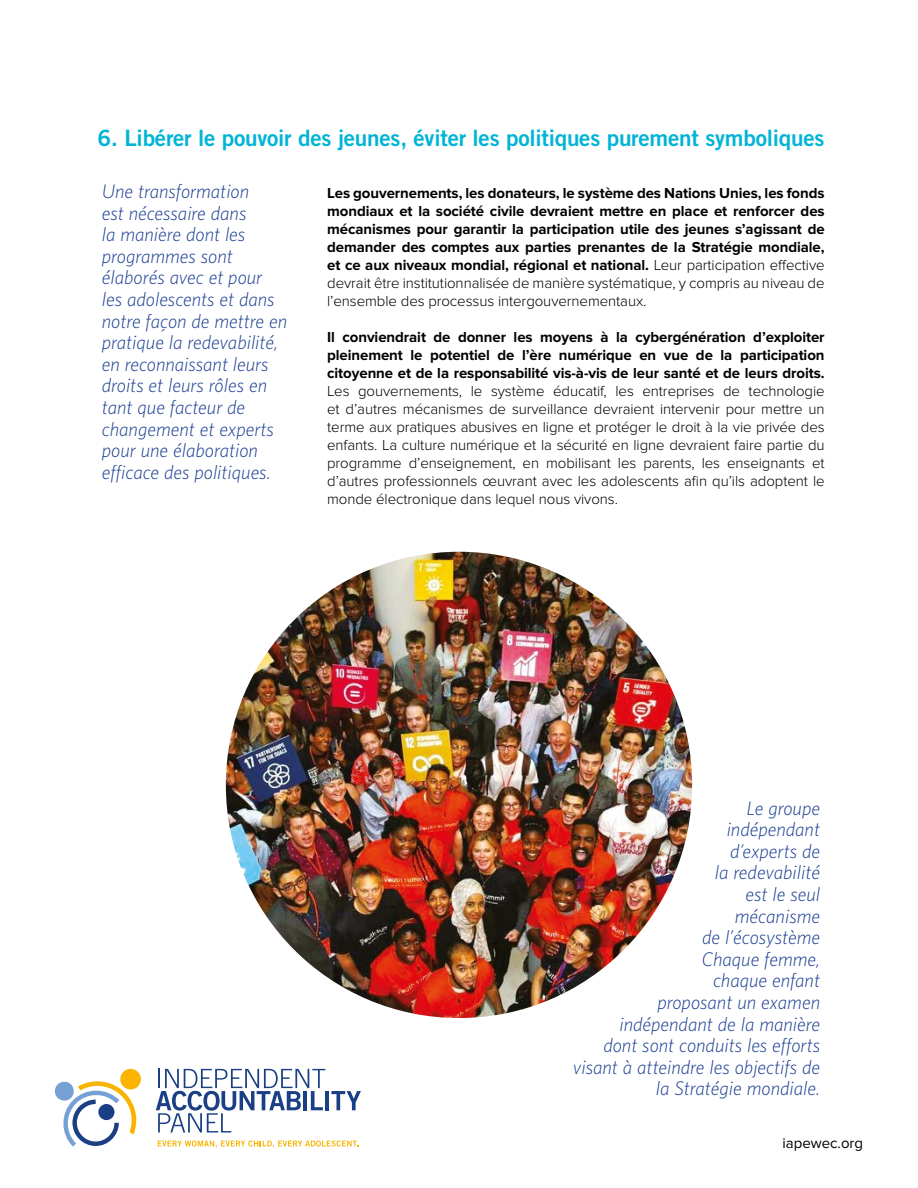
<style>
.page{position:relative;width:918px;height:1188px;background:#fff}
.page>*{position:absolute;margin:0;border:0;box-sizing:border-box;transform-origin:0 0}
.t1{font:700 22.5px "Trade Gothic";letter-spacing:-.01em;color:#00b4d5}
.t2{font:italic 300 18px/21.6px "UNFPA";color:#1b3e92}
.t3{font:700 15px/18px "Proxima Nova";letter-spacing:-.005em;color:#000;text-align:justify}
.t4{font:300 15px/18px "Proxima Nova";letter-spacing:-.005em;color:#000;text-align:justify}
.t5{font:15px "Proxima Nova";color:#000}
.s1{font-weight:300}
</style>
<div class="page">
<hr style="left:325px;top:1091px;width:4px;height:19px;background:#1b3f85">
<svg style="left:331px;top:1091px;width:30px;height:19px"></svg>
<svg style="left:156px;top:1069px;width:169px;height:64px"></svg>
<svg style="left:55px;top:1069px;width:86px;height:78px"></svg>
<svg style="left:158px;top:1141px;width:200px;height:7px"></svg>
<img style="left:226px;top:552px;width:466px;height:466px;border-radius:233px">
<h1 class="t1" style="left:98px;top:124px;width:728px">6. Libérer le pouvoir des jeunes, éviter les politiques purement symboliques</h1>
<p class="t3" style="left:327px;top:184px;width:499px">Les gouvernements, les donateurs, le système des Nations Unies, les fonds mondiaux et la société civile devraient mettre en place et renforcer des mécanismes pour garantir la participation utile des jeunes s’agissant de demander des comptes aux parties prenantes de la Stratégie mondiale, et ce aux niveaux mondial, régional et national. <span class="s1">Leur participation effective devrait être institutionnalisée de manière systématique, y compris au niveau de l’ensemble des processus intergouvernementaux.</span></p>
<p class="t3" style="left:327px;top:328px;width:499px">Il conviendrait de donner les moyens à la cybergénération d’exploiter pleinement le potentiel de l’ère numérique en vue de la participation citoyenne et de la responsabilité vis-à-vis de leur santé et de leurs droits.</p>
<p class="t4" style="left:327px;top:382px;width:499px">Les gouvernements, le système éducatif, les entreprises de technologie et d’autres mécanismes de surveillance devraient intervenir pour mettre un terme aux pratiques abusives en ligne et protéger le droit à la vie privée des enfants. La culture numérique et la sécurité en ligne devraient faire partie du programme d’enseignement, en mobilisant les parents, les enseignants et d’autres professionnels œuvrant avec les adolescents afin qu’ils adoptent le monde électronique dans lequel nous vivons.</p>
<p class="t2" style="left:102px;top:180px;width:187px">Une transformation<br>est nécessaire dans<br>la manière dont les programmes sont élaborés avec et pour<br>les adolescents et dans notre façon de mettre en pratique la redevabilité, en reconnaissant leurs droits et leurs rôles en tant que facteur de changement et experts pour une élaboration efficace des politiques.</p>
<p class="t2" style="left:573px;top:797px;width:249px;text-align:right">Le groupe<br>indépendant<br>d’experts de<br>la redevabilité<br>est le seul<br>mécanisme<br>de l’écosystème<br>Chaque femme,<br>chaque enfant<br>proposant un examen indépendant de la manière<br>dont sont conduits les efforts visant à atteindre les objectifs de la Stratégie mondiale.</p>
<p class="t5" style="left:782px;top:1134px;width:82px">iapewec.org</p>
</div>
